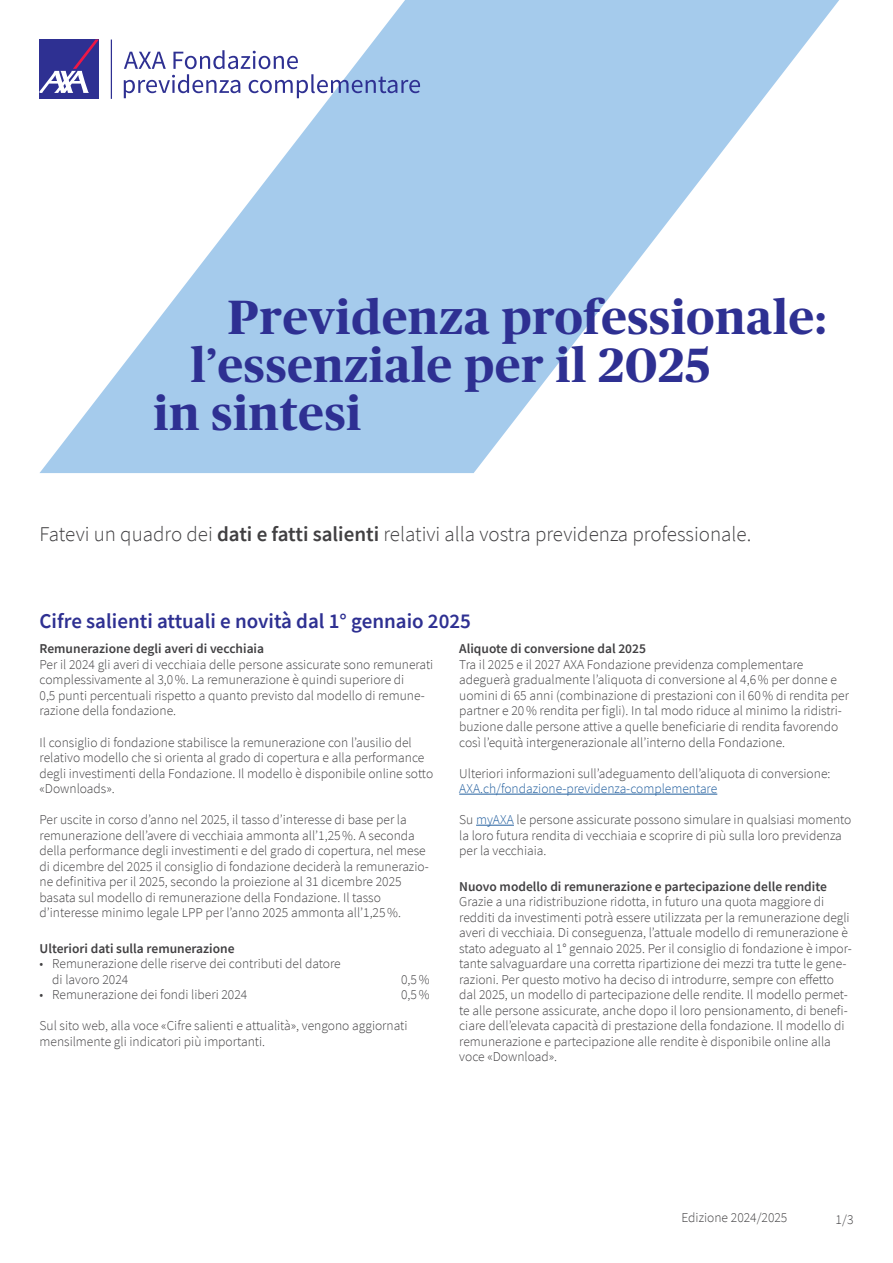
<style>
.page{position:relative;width:893px;height:1263px;background:#fff}
.page>*{position:absolute;margin:0;border:0;box-sizing:border-box;transform-origin:0 0}
.t1{font:700 48px "Publico Headline";letter-spacing:.02em;color:#2e3092}
.t2{font:300 21px "Source Sans Pro";color:#414042}
.t3{font:600 21px "Source Sans Pro";color:#2e3092}
.t4{font:300 13.5px/15.5px "Source Sans Pro";color:#414042}
.t5{font:600 13.5px "Source Sans Pro";color:#414042}
.t6{font:300 13.5px "Source Sans Pro";color:#215e9e}
.s1{font-weight:600}
.s2{color:#215e9e}
</style>
<div class="page">
<svg style="left:39px;top:0;width:800px;height:473px;fill:#a5cbec"></svg>
<hr style="left:459px;top:794px;width:258px;height:1px;background:#215e9e">
<hr style="left:476px;top:825px;width:38px;height:1px;background:#215e9e">
<div style="left:40px;top:40px;width:59px;height:59px;background:#2e3092"></div>
<svg style="left:40px;top:40px;width:59px;height:53px"></svg>
<svg style="left:111px;top:40px;width:1px;height:59px"></svg>
<svg style="left:124px;top:50px;width:296px;height:48px"></svg>
<h1 class="t1" style="left:228px;top:282px;width:600px">Previdenza professionale:</h1>
<h1 class="t1" style="left:191px;top:330px;width:521px">l’essenziale per il 2025</h1>
<h1 class="t1" style="left:154px;top:378px;width:209px">in sintesi</h1>
<h2 class="t2" style="left:40px;top:521px;width:713px">Fatevi un quadro dei <span class="s1">dati e fatti salienti</span> relativi alla vostra previdenza professionale.</h2>
<h2 class="t3" style="left:40px;top:607px;width:433px">Cifre salienti attuali e novità dal 1° gennaio 2025</h2>
<p class="t5" style="left:40px;top:640px;width:226px">Remunerazione degli averi di vecchiaia</p>
<p class="t4" style="left:40px;top:657px;width:395px">Per il 2024 gli averi di vecchiaia delle persone assicurate sono remunerati complessivamente al 3,0%. La remunerazione è quindi superiore di<br>0,5 punti percentuali rispetto a quanto previsto dal modello di remune&shy;razione della fondazione.</p>
<p class="t4" style="left:40px;top:734px;width:395px">Il consiglio di fondazione stabilisce la remunerazione con l’ausilio del relativo modello che si orienta al grado di copertura e alla performance degli investimenti della Fondazione. Il modello è disponibile online sotto «Downloads».</p>
<p class="t4" style="left:40px;top:812px;width:391px">Per uscite in corso d’anno nel 2025, il tasso d’interesse di base per la remunerazione dell’avere di vecchiaia ammonta all’1,25%. A seconda della performance degli investimenti e del grado di copertura, nel mese di dicembre del 2025 il consiglio di fondazione deciderà la remunerazio&shy;ne definitiva per il 2025, secondo la proiezione al 31 dicembre 2025 basata sul modello di remunerazione della Fondazione. Il tasso d’interesse minimo legale LPP per l’anno 2025 ammonta all’1,25%.</p>
<p class="t5" style="left:40px;top:939px;width:197px">Ulteriori dati sulla remunerazione</p>
<p class="t4" style="left:52px;top:956px;width:290px;text-indent:-13px">• Remunerazione delle riserve dei contributi del datore di lavoro 2024</p>
<p class="t4" style="left:401px;top:971px;width:30px">0,5%</p>
<p class="t4" style="left:40px;top:987px;width:209px">• Remunerazione dei fondi liberi 2024</p>
<p class="t4" style="left:401px;top:987px;width:30px">0,5%</p>
<p class="t4" style="left:40px;top:1018px;width:369px">Sul sito web, alla voce «Cifre salienti e attualità», vengono aggiornati mensilmente gli indicatori più importanti.</p>
<p class="t5" style="left:459px;top:640px;width:188px">Aliquote di conversione dal 2025</p>
<p class="t4" style="left:459px;top:657px;width:391px">Tra il 2025 e il 2027 AXA Fondazione previdenza complementare adeguerà gradualmente l’aliquota di conversione al 4,6% per donne e uomini di 65 anni (combinazione di prestazioni con il 60% di rendita per partner e 20% rendita per figli). In tal modo riduce al minimo la ridistri&shy;buzione dalle persone attive a quelle beneficiarie di rendita favorendo così l’equità intergenerazionale all’interno della Fondazione.</p>
<p class="t4" style="left:459px;top:765px;width:373px">Ulteriori informazioni sull’adeguamento dell’aliquota di conversione:</p>
<p class="t6" style="left:459px;top:780px;width:260px">AXA.ch/fondazione-previdenza-complementare</p>
<p class="t4" style="left:459px;top:812px;width:394px">Su <span class="s2">myAXA</span> le persone assicurate possono simulare in qualsiasi momento la loro futura rendita di vecchiaia e scoprire di più sulla loro previdenza per la vecchiaia.</p>
<p class="t5" style="left:459px;top:877px;width:369px">Nuovo modello di remunerazione e partecipazione delle rendite</p>
<p class="t4" style="left:459px;top:894px;width:394px">Grazie a una ridistribuzione ridotta, in futuro una quota maggiore di redditi da investimenti potrà essere utilizzata per la remunerazione degli averi di vecchiaia. Di conseguenza, l’attuale modello di remunerazione è stato adeguato al 1° gennaio 2025. Per il consiglio di fondazione è impor&shy;tante salvaguardare una corretta ripartizione dei mezzi tra tutte le gene&shy;razioni. Per questo motivo ha deciso di introdurre, sempre con effetto dal 2025, un modello di partecipazione delle rendite. Il modello permet&shy;te alle persone assicurate, anche dopo il loro pensionamento, di benefi&shy;ciare dell’elevata capacità di prestazione della fondazione. Il modello di remunerazione e partecipazione alle rendite è disponibile online alla voce «Download».</p>
<p class="t4" style="left:681px;top:1210px;width:107px">Edizione 2024/2025</p>
<p class="t4" style="left:835px;top:1211px;width:20px">1/3</p>
</div>
